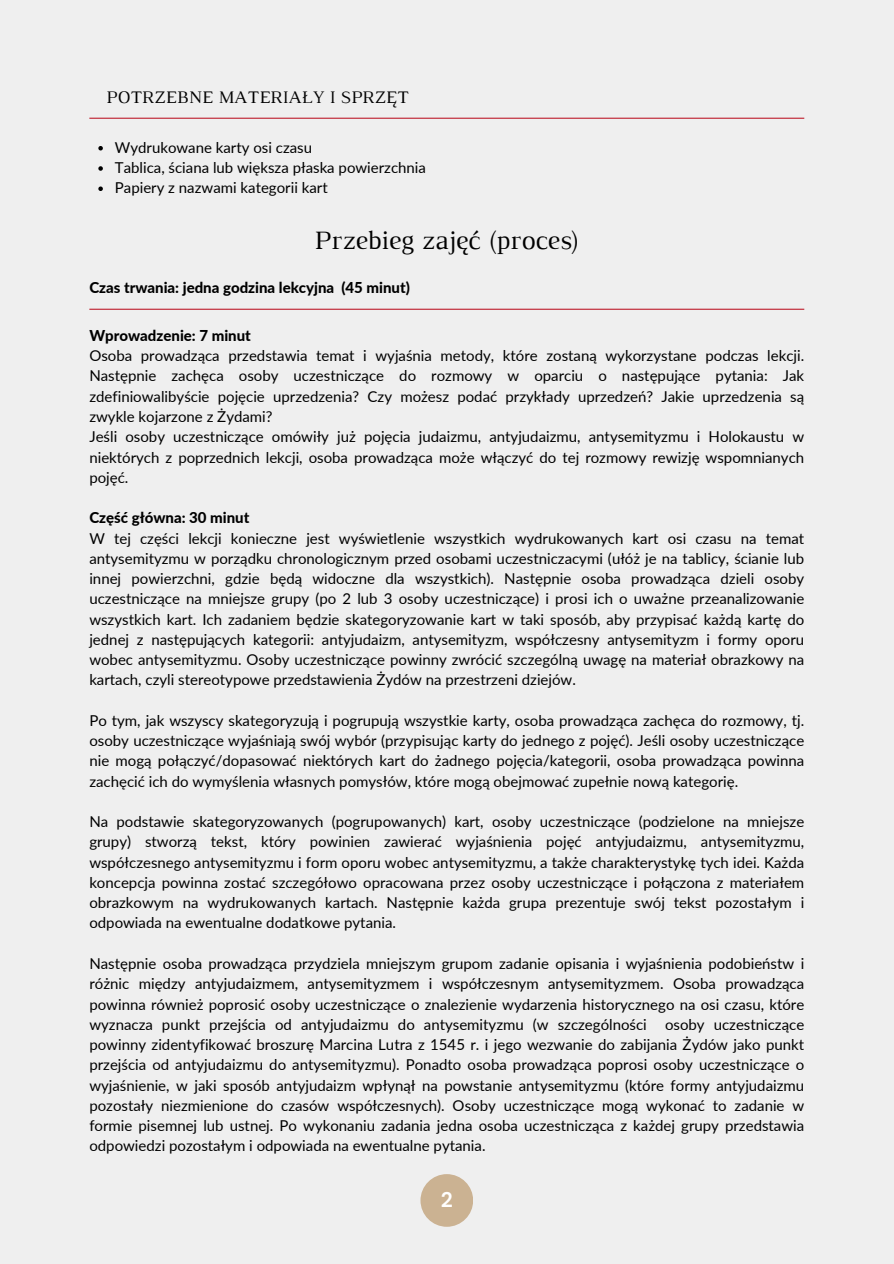
<style>
.page{position:relative;width:894px;height:1264px;background:#fff}
.page>*{position:absolute;margin:0;border:0;box-sizing:border-box;transform-origin:0 0}
.t1{font:27px "Luthier";color:#000}
.t2{font:700 21px "DM Sans";color:#fff}
.t3{font:18px "Luthier";color:#000}
.t4{font:15px/20.2px "Lato";color:#000;text-align:justify}
.t5{font:800 15px "Lato";color:#000}
</style>
<div class="page">
<div style="left:0;top:0;width:893px;height:1263px;background:#efefef"></div>
<hr style="left:89px;top:118px;width:715px;height:1px;background:#bf1e2d">
<hr style="left:89px;top:309px;width:715px;height:1px;background:#bf1e2d">
<div style="left:420px;top:1174px;width:53px;height:52px;background:#cbb292;border-radius:50%"></div>
<svg style="left:98px;top:146px;width:5px;height:4px"></svg>
<svg style="left:98px;top:166px;width:5px;height:5px"></svg>
<svg style="left:98px;top:186px;width:5px;height:5px"></svg>
<p class="t3" style="left:106px;top:91px;width:304px">POTRZEBNE MATERIAŁY I SPRZĘT</p>
<p class="t4" style="left:115px;top:137px;width:199px">Wydrukowane karty osi czasu</p>
<p class="t4" style="left:115px;top:157px;width:312px">Tablica, ściana lub większa płaska powierzchnia</p>
<p class="t4" style="left:115px;top:177px;width:214px">Papiery z nazwami kategorii kart</p>
<p class="t1" style="left:314px;top:231px;width:267px">Przebieg zajęć (proces)</p>
<p class="t5" style="left:89px;top:278px;width:322px">Czas trwania: jedna godzina lekcyjna (45 minut)</p>
<h2 class="t5" style="left:89px;top:326px;width:163px">Wprowadzenie: 7 minut</h2>
<p class="t4" style="left:89px;top:345px;width:716px">Osoba prowadząca przedstawia temat i wyjaśnia metody, które zostaną wykorzystane podczas lekcji.<br>Następnie zachęca osoby uczestniczące do rozmowy w oparciu o następujące pytania: Jak zdefiniowalibyście pojęcie uprzedzenia? Czy możesz podać przykłady uprzedzeń? Jakie uprzedzenia są zwykle kojarzone z Żydami?</p>
<p class="t4" style="left:89px;top:426px;width:716px">Jeśli osoby uczestniczące omówiły już pojęcia judaizmu, antyjudaizmu, antysemityzmu i Holokaustu w niektórych z poprzednich lekcji, osoba prowadząca może włączyć do tej rozmowy rewizję wspomnianych pojęć.</p>
<p class="t5" style="left:89px;top:508px;width:161px">Część główna: 30 minut</p>
<h1 class="t4" style="left:89px;top:527px;width:716px">W tej części lekcji konieczne jest wyświetlenie wszystkich wydrukowanych kart osi czasu na temat antysemityzmu w porządku chronologicznym przed osobami uczestniczacymi (ułóż je na tablicy, ścianie lub innej powierzchni, gdzie będą widoczne dla wszystkich). Następnie osoba prowadząca dzieli osoby uczestniczące na mniejsze grupy (po 2 lub 3 osoby uczestniczące) i prosi ich o uważne przeanalizowanie wszystkich kart. Ich zadaniem będzie skategoryzowanie kart w taki sposób, aby przypisać każdą kartę do jednej z następujących kategorii: antyjudaizm, antysemityzm, współczesny antysemityzm i formy oporu wobec antysemityzmu. Osoby uczestniczące powinny zwrócić szczególną uwagę na materiał obrazkowy na kartach, czyli stereotypowe przedstawienia Żydów na przestrzeni dziejów.</h1>
<p class="t4" style="left:89px;top:710px;width:716px">Po tym, jak wszyscy skategoryzują i pogrupują wszystkie karty, osoba prowadząca zachęca do rozmowy, tj. osoby uczestniczące wyjaśniają swój wybór (przypisując karty do jednego z pojęć). Jeśli osoby uczestniczące nie mogą połączyć/dopasować niektórych kart do żadnego pojęcia/kategorii, osoba prowadząca powinna zachęcić ich do wymyślenia własnych pomysłów, które mogą obejmować zupełnie nową kategorię.</p>
<p class="t4" style="left:89px;top:811px;width:716px">Na podstawie skategoryzowanych (pogrupowanych) kart, osoby uczestniczące (podzielone na mniejsze grupy) stworzą tekst, który powinien zawierać wyjaśnienia pojęć antyjudaizmu, antysemityzmu, współczesnego antysemityzmu i form oporu wobec antysemityzmu, a także charakterystykę tych idei. Każda koncepcja powinna zostać szczegółowo opracowana przez osoby uczestniczące i połączona z materiałem obrazkowym na wydrukowanych kartach. Następnie każda grupa prezentuje swój tekst pozostałym i odpowiada na ewentualne dodatkowe pytania.</p>
<p class="t4" style="left:89px;top:953px;width:716px">Następnie osoba prowadząca przydziela mniejszym grupom zadanie opisania i wyjaśnienia podobieństw i różnic między antyjudaizmem, antysemityzmem i współczesnym antysemityzmem. Osoba prowadząca powinna również poprosić osoby uczestniczące o znalezienie wydarzenia historycznego na osi czasu, które wyznacza punkt przejścia od antyjudaizmu do antysemityzmu (w szczególności osoby uczestniczące powinny zidentyfikować broszurę Marcina Lutra z 1545 r. i jego wezwanie do zabijania Żydów jako punkt przejścia od antyjudaizmu do antysemityzmu). Ponadto osoba prowadząca poprosi osoby uczestniczące o wyjaśnienie, w jaki sposób antyjudaizm wpłynął na powstanie antysemityzmu (które formy antyjudaizmu pozostały niezmienione do czasów współczesnych). Osoby uczestniczące mogą wykonać to zadanie w formie pisemnej lub ustnej. Po wykonaniu zadania jedna osoba uczestnicząca z każdej grupy przedstawia odpowiedzi pozostałym i odpowiada na ewentualne pytania.</p>
<p class="t2" style="left:440px;top:1186px;width:14px">2</p>
</div>
